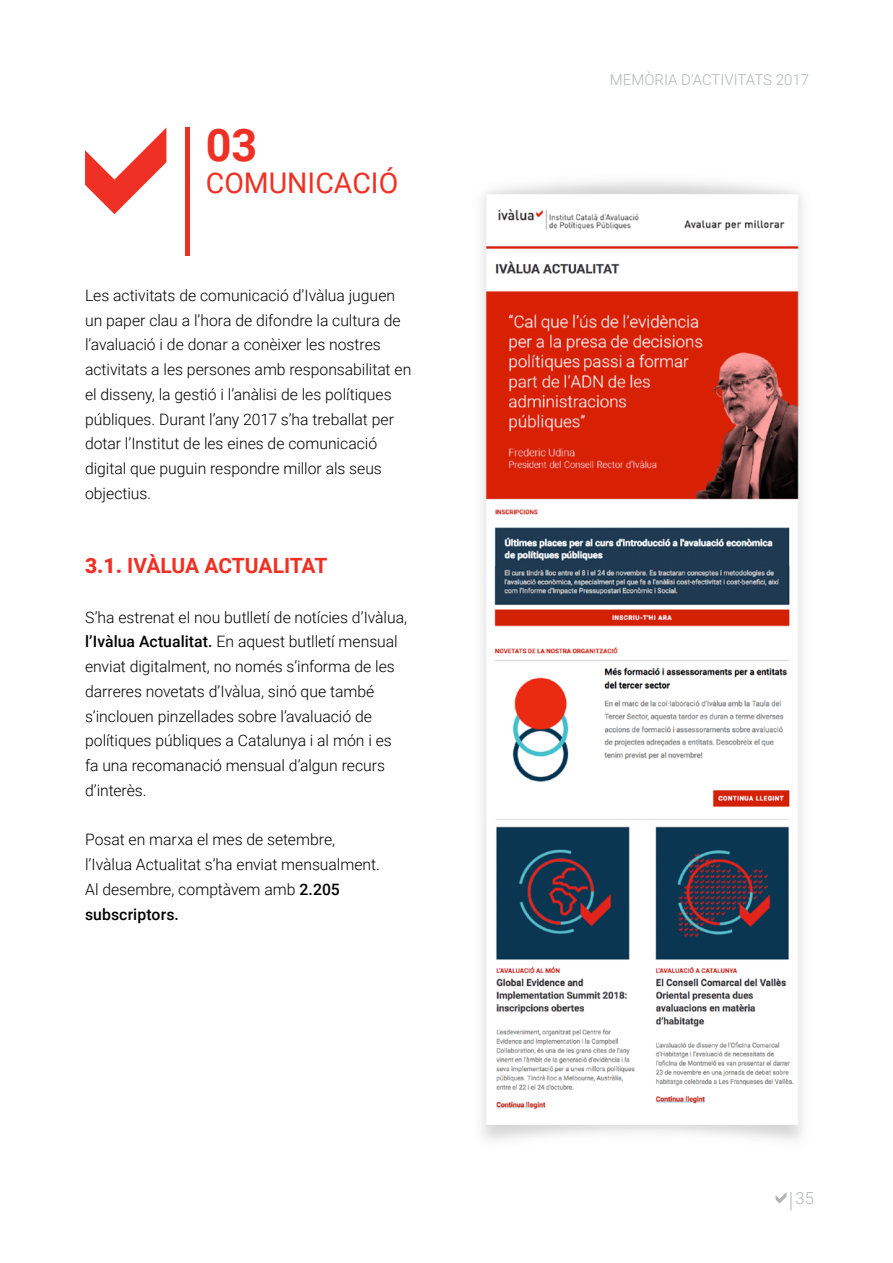
<style>
.page{position:relative;width:893px;height:1263px;background:#fff}
.page>*{position:absolute;margin:0;border:0;box-sizing:border-box;transform-origin:0 0}
.t1{font:700 45px "Roboto";color:#ee3124}
.t2{font:28.5px "Roboto";color:#ee3124}
.t3{font:700 21px "Roboto";letter-spacing:-.01em;color:#ee3124}
.t4{font:300 16.5px "Roboto";color:#b1b4b6}
.t5{font:300 15.75px/24.8px "Roboto";color:#000}
.t6{font:300 15px "Roboto";color:#b1b4b6}
.s1{font-weight:900}
.s2{font-weight:500}
</style>
<div class="page">
<svg style="left:776px;top:1192px;width:16px;height:18px"></svg>
<svg style="left:85px;top:128px;width:81px;height:86px"></svg>
<hr style="left:186px;top:128px;width:4px;height:128px;background:#ee3124">
<img style="left:481px;top:181px;width:321px;height:959px">
<h1 class="t1" style="left:206px;top:114px;width:53px">03</h1>
<h2 class="t2" style="left:206px;top:163px;width:194px">COMUNICACIÓ</h2>
<p class="t5" style="left:85px;top:282px;width:328px">Les activitats de comunicació d’Ivàlua juguen un paper clau a l’hora de difondre la cultura de l’avaluació i de donar a conèixer les nostres activitats a les persones amb responsabilitat en el disseny, la gestió i l’anàlisi de les polítiques públiques. Durant l’any 2017 s’ha treballat per dotar l’Institut de les eines de comunicació digital que puguin respondre millor als seus objectius.</p>
<h3 class="t3" style="left:85px;top:551px;width:244px"><span class="s1">3.1.</span> IVÀLUA ACTUALITAT</h3>
<p class="t5" style="left:85px;top:604px;width:324px">S’ha estrenat el nou butlletí de notícies d’Ivàlua, <span class="s2">l’Ivàlua Actualitat.</span> En aquest butlletí mensual enviat digitalment, no només s’informa de les darreres novetats d’Ivàlua, sinó que també s’inclouen pinzellades sobre l’avaluació de polítiques públiques a Catalunya i al món i es fa una recomanació mensual d’algun recurs d’interès.</p>
<p class="t5" style="left:85px;top:827px;width:297px">Posat en marxa el mes de setembre, l’Ivàlua Actualitat s’ha enviat mensualment.<br>Al desembre, comptàvem amb <span class="s2">2.205 subscriptors.</span></p>
<p class="t6" style="left:610px;top:69px;width:201px">MEMÒRIA D’ACTIVITATS 2017</p>
<p class="t4" style="left:796px;top:1187px;width:20px">35</p>
</div>
